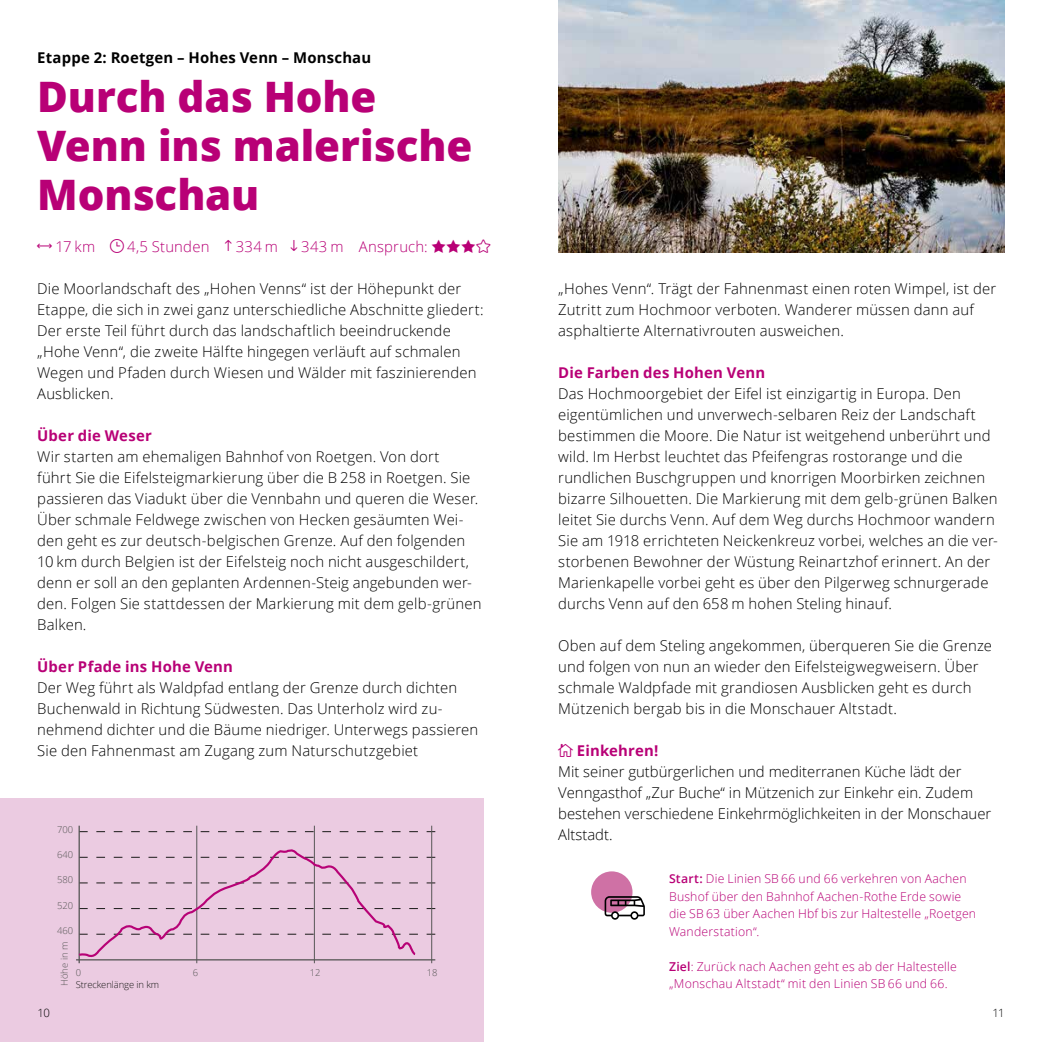
<style>
.page{position:relative;width:1042px;height:1042px;background:#fff}
.page>*{position:absolute;margin:0;border:0;box-sizing:border-box;transform-origin:0 0}
.t1{font:800 42px/49px "Open Sans";color:#b80076}
.t2{font:300 14.88px/21px "Open Sans";letter-spacing:.01em;color:#000}
.t3{font:700 14.88px "Open Sans";letter-spacing:.015em;color:#b80076}
.t4{font:700 14.88px "Open Sans";letter-spacing:.015em;color:#000}
.t5{font:300 14.88px "Open Sans";letter-spacing:.015em;color:#b80076}
.t6{font:300 12.25px/17.5px "Open Sans";letter-spacing:.015em;color:#b80076}
.t7{font:300 11.38px "Open Sans";color:#000}
.t8{font:300 9.45px "Open Sans";color:#575756}
.t9{font:300 9.45px "Open Sans";letter-spacing:-.01em;color:#1a1a18}
.s1{font-weight:600}
</style>
<div class="page">
<img style="left:558px;top:0;width:447px;height:252px">
<div style="left:0;top:798px;width:484px;height:244px;background:#ebcbe1"></div>
<hr style="left:76px;top:959px;width:359px;height:1px;background:#575756">
<svg style="left:78px;top:831px;width:357px;height:1px"></svg>
<hr style="left:79px;top:825px;width:1px;height:138px;background:#575756">
<hr style="left:196px;top:825px;width:1px;height:138px;background:#575756">
<hr style="left:314px;top:825px;width:1px;height:138px;background:#575756">
<hr style="left:431px;top:825px;width:1px;height:138px;background:#575756">
<svg style="left:77px;top:848px;width:340px;height:116px"></svg>
<div style="left:591px;top:871px;width:41px;height:42px;background:#cf71a5;border-radius:50%"></div>
<svg style="left:604px;top:896px;width:41px;height:23px"></svg>
<p class="t4" style="left:37px;top:47px;width:335px">Etappe 2: Roetgen – Hohes Venn – Monschau</p>
<h1 class="t1" style="left:37px;top:70px;width:437px">Durch das Hohe<br>Venn ins malerische<br>Monschau</h1>
<p class="t5" style="left:56px;top:236px;width:41px">17 km</p>
<p class="t5" style="left:127px;top:236px;width:84px">4,5 Stunden</p>
<p class="t5" style="left:236px;top:236px;width:44px">334 m</p>
<p class="t5" style="left:301px;top:236px;width:128px">343 m Anspruch:</p>
<p class="t2" style="left:37px;top:278px;width:448px">Die Moorlandschaft des „Hohen Venns“ ist der Höhepunkt der Etappe, die sich in zwei ganz unterschiedliche Abschnitte gliedert:<br>Der erste Teil führt durch das landschaftlich beeindruckende „Hohe Venn“, die zweite Hälfte hingegen verläuft auf schmalen Wegen und Pfaden durch Wiesen und Wälder mit faszinierenden Ausblicken.</p>
<p class="t3" style="left:37px;top:425px;width:116px">Über die Weser</p>
<p class="t2" style="left:37px;top:446px;width:446px">Wir starten am ehemaligen Bahnhof von Roetgen. Von dort<br>führt Sie die Eifelsteigmarkierung über die B 258 in Roetgen. Sie passieren das Viadukt über die Vennbahn und queren die Weser.<br>Über schmale Feldwege zwischen von Hecken gesäumten Wei&shy;den geht es zur deutsch-belgischen Grenze. Auf den folgenden 10 km durch Belgien ist der Eifelsteig noch nicht ausgeschildert, denn er soll an den geplanten Ardennen-Steig angebunden wer&shy;den. Folgen Sie stattdessen der Markierung mit dem gelb-grünen Balken.</p>
<p class="t3" style="left:37px;top:656px;width:197px">Über Pfade ins Hohe Venn</p>
<p class="t2" style="left:37px;top:677px;width:442px">Der Weg führt als Waldpfad entlang der Grenze durch dichten Buchenwald in Richtung Südwesten. Das Unterholz wird zu&shy;nehmend dichter und die Bäume niedriger. Unterwegs passieren Sie den Fahnenmast am Zugang zum Naturschutzgebiet</p>
<p class="t8" style="left:57px;top:823px;width:18px">700</p>
<p class="t8" style="left:57px;top:848px;width:18px">640</p>
<p class="t8" style="left:57px;top:873px;width:18px">580</p>
<p class="t8" style="left:57px;top:899px;width:18px">520</p>
<p class="t8" style="left:57px;top:924px;width:18px">460</p>
<p class="t8" style="left:58px;top:986px;width:46px;rotate:-90deg">Höhe in m</p>
<p class="t8" style="left:76px;top:966px;width:7px">0</p>
<p class="t8" style="left:193px;top:966px;width:7px">6</p>
<p class="t8" style="left:310px;top:966px;width:12px">12</p>
<p class="t8" style="left:427px;top:966px;width:12px">18</p>
<p class="t9" style="left:76px;top:978px;width:85px">Streckenlänge in km</p>
<p class="t2" style="left:558px;top:278px;width:439px">„Hohes Venn“. Trägt der Fahnenmast einen roten Wimpel, ist der<br>Zutritt zum Hochmoor verboten. Wanderer müssen dann auf asphaltierte Alternativrouten ausweichen.</p>
<p class="t3" style="left:558px;top:362px;width:208px">Die Farben des Hohen Venn</p>
<p class="t2" style="left:558px;top:383px;width:441px">Das Hochmoorgebiet der Eifel ist einzigartig in Europa. Den eigentümlichen und unverwech-selbaren Reiz der Landschaft bestimmen die Moore. Die Natur ist weitgehend unberührt und wild. Im Herbst leuchtet das Pfeifengras rostorange und die rundlichen Buschgruppen und knorrigen Moorbirken zeichnen bizarre Silhouetten. Die Markierung mit dem gelb-grünen Balken leitet Sie durchs Venn. Auf dem Weg durchs Hochmoor wandern Sie am 1918 errichteten Neickenkreuz vorbei, welches an die ver&shy;storbenen Bewohner der Wüstung Reinartzhof erinnert. An der Marienkapelle vorbei geht es über den Pilgerweg schnurgerade durchs Venn auf den 658 m hohen Steling hinauf.</p>
<p class="t2" style="left:558px;top:635px;width:435px">Oben auf dem Steling angekommen, überqueren Sie die Grenze und folgen von nun an wieder den Eifelsteigwegweisern. Über schmale Waldpfade mit grandiosen Ausblicken geht es durch Mützenich bergab bis in die Monschauer Altstadt.</p>
<p class="t3" style="left:577px;top:740px;width:83px">Einkehren!</p>
<p class="t2" style="left:558px;top:761px;width:434px">Mit seiner gutbürgerlichen und mediterranen Küche lädt der Venngasthof „Zur Buche“ in Mützenich zur Einkehr ein. Zudem bestehen verschiedene Einkehrmöglichkeiten in der Monschauer Altstadt.</p>
<p class="t6" style="left:669px;top:870px;width:309px"><span class="s1">Start:</span> Die Linien SB 66 und 66 verkehren von Aachen Bushof über den Bahnhof Aachen-Rothe Erde sowie die SB 63 über Aachen Hbf bis zur Haltestelle „Roetgen Wanderstation“.</p>
<p class="t6" style="left:669px;top:957px;width:289px"><span class="s1">Ziel</span>: Zurück nach Aachen geht es ab der Haltestelle „Monschau Altstadt“ mit den Linien SB 66 und 66.</p>
<p class="t7" style="left:37px;top:1005px;width:14px">10</p>
<p class="t7" style="left:992px;top:1005px;width:14px">11</p>
</div>
